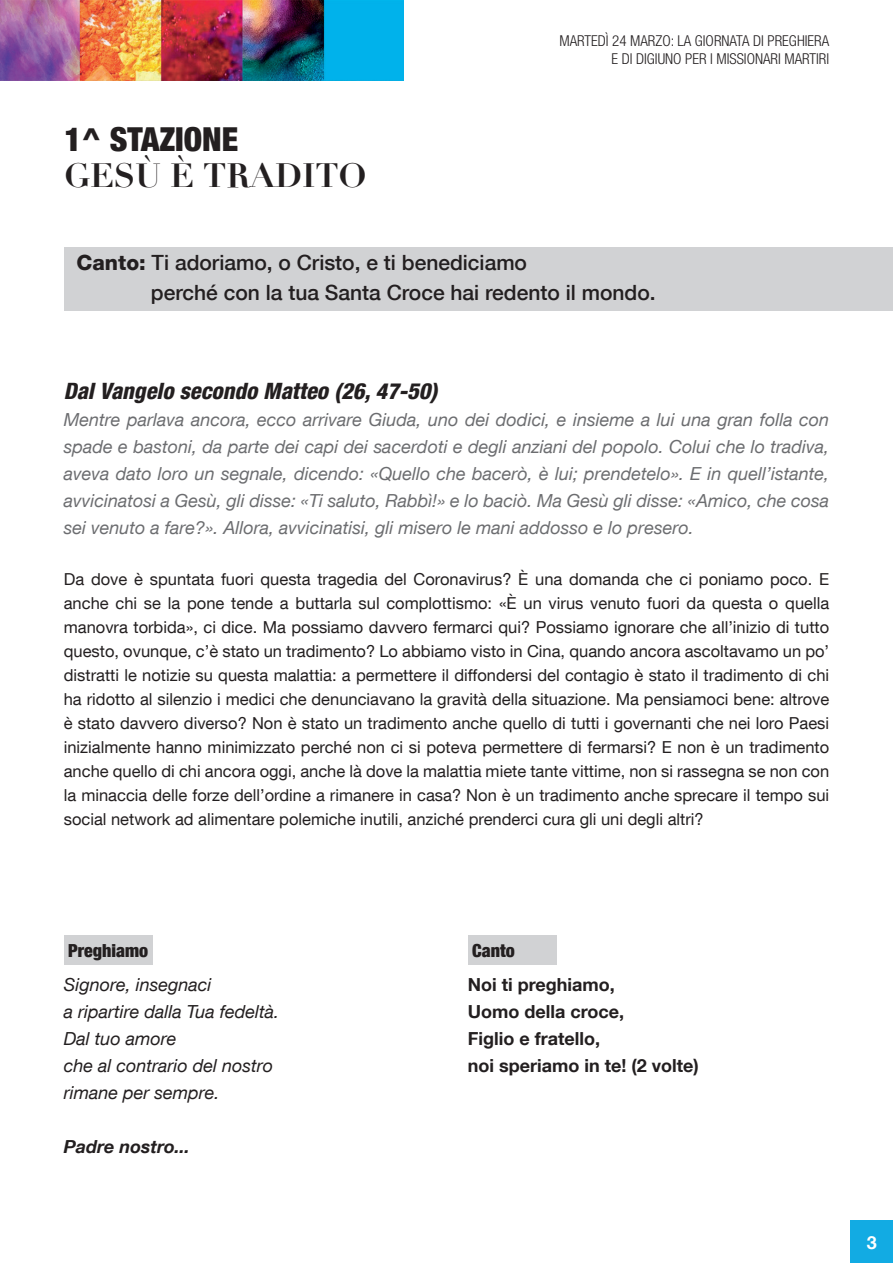
<style>
.page{position:relative;width:893px;height:1263px;background:#fff}
.page>*{position:absolute;margin:0;border:0;box-sizing:border-box;transform-origin:0 0}
.t1{font:700 33px "Didot";color:#231f20}
.t2{font:900 condensed 33px "Helvetica Neue LT Com";color:#231f20}
.t3{font:italic 800 condensed 22.5px "Helvetica Neue LT Com";color:#231f20}
.t4{font:500 21px/30px "Helvetica Neue LT Com";color:#231f20}
.t5{font:italic 18px/27px "Helvetica Neue LT Com";color:#6c6d70;text-align:justify}
.t6{font:italic 18px/27px "Helvetica Neue LT Com";color:#231f20}
.t7{font:700 18px/27px "Helvetica Neue LT Com";color:#231f20}
.t8{font:900 condensed 18px "Helvetica Neue LT Com";color:#231f20}
.t9{font:italic 700 18px "Helvetica Neue LT Com";color:#231f20}
.t10{font:700 18px "Helvetica Neue LT Com";color:#fff}
.t11{font:16.5px/24px "Helvetica Neue LT Com";color:#231f20;text-align:justify}
.t12{font:300 condensed 15px/18px "Helvetica Neue LT Com";color:#231f20;text-align:right}
.s1{font-weight:800}
</style>
<div class="page">
<img style="left:0;top:0;width:404px;height:81px">
<div style="left:850px;top:1220px;width:43px;height:43px;background:#12abe3"></div>
<div style="left:64px;top:247px;width:829px;height:64px;background:#d1d2d4"></div>
<div style="left:64px;top:935px;width:89px;height:29px;background:#d1d2d4"></div>
<div style="left:468px;top:935px;width:89px;height:29px;background:#d1d2d4"></div>
<h1 class="t2" style="left:64px;top:120px;width:175px">1^ STAZIONE</h1>
<h1 class="t1" style="left:64px;top:155px;width:303px">GESÙ È TRADITO</h1>
<p class="t12" style="left:559px;top:31px;width:271px">MARTEDÌ 24 MARZO: LA GIORNATA DI PREGHIERA<br>E DI DIGIUNO PER I MISSIONARI MARTIRI</p>
<p class="t4" style="left:151px;top:247px;width:506px;text-indent:-74px"><span class="s1">Canto:</span> Ti adoriamo, o Cristo, e ti benediciamo<br>perché con la tua Santa Croce hai redento il mondo.</p>
<h2 class="t3" style="left:64px;top:377px;width:375px">Dal Vangelo secondo Matteo (26, 47-50)</h2>
<p class="t5" style="left:64px;top:405px;width:767px">Mentre parlava ancora, ecco arrivare Giuda, uno dei dodici, e insieme a lui una gran folla con spade e bastoni, da parte dei capi dei sacerdoti e degli anziani del popolo. Colui che lo tradiva, aveva dato loro un segnale, dicendo: «Quello che bacerò, è lui; prendetelo». E in quell’istante, avvicinatosi a Gesù, gli disse: «Ti saluto, Rabbì!» e lo baciò. Ma Gesù gli disse: «Amico, che cosa sei venuto a fare?». Allora, avvicinatisi, gli misero le mani addosso e lo presero.</p>
<p class="t11" style="left:64px;top:566px;width:767px">Da dove è spuntata fuori questa tragedia del Coronavirus? È una domanda che ci poniamo poco. E anche chi se la pone tende a buttarla sul complottismo: «È un virus venuto fuori da questa o quella manovra torbida», ci dice. Ma possiamo davvero fermarci qui? Possiamo ignorare che all’inizio di tutto questo, ovunque, c’è stato un tradimento? Lo abbiamo visto in Cina, quando ancora ascoltavamo un po’ distratti le notizie su questa malattia: a permettere il diffondersi del contagio è stato il tradimento di chi ha ridotto al silenzio i medici che denunciavano la gravità della situazione. Ma pensiamoci bene: altrove è stato davvero diverso? Non è stato un tradimento anche quello di tutti i governanti che nei loro Paesi inizialmente hanno minimizzato perché non ci si poteva permettere di fermarsi? E non è un tradimento anche quello di chi ancora oggi, anche là dove la malattia miete tante vittime, non si rassegna se non con la minaccia delle forze dell’ordine a rimanere in casa? Non è un tradimento anche sprecare il tempo sui social network ad alimentare polemiche inutili, anziché prenderci cura gli uni degli altri?</p>
<p class="t8" style="left:68px;top:939px;width:82px">Preghiamo</p>
<p class="t8" style="left:472px;top:939px;width:44px">Canto</p>
<p class="t7" style="left:468px;top:970px;width:232px">Noi ti preghiamo,<br>Uomo della croce,<br>Figlio e fratello,<br>noi speriamo in te! (2 volte)</p>
<p class="t6" style="left:64px;top:970px;width:217px">Signore, insegnaci<br>a ripartire dalla Tua fedeltà.<br>Dal tuo amore<br>che al contrario del nostro rimane per sempre.</p>
<p class="t9" style="left:64px;top:1135px;width:128px">Padre nostro...</p>
<p class="t10" style="left:867px;top:1231px;width:12px">3</p>
</div>
